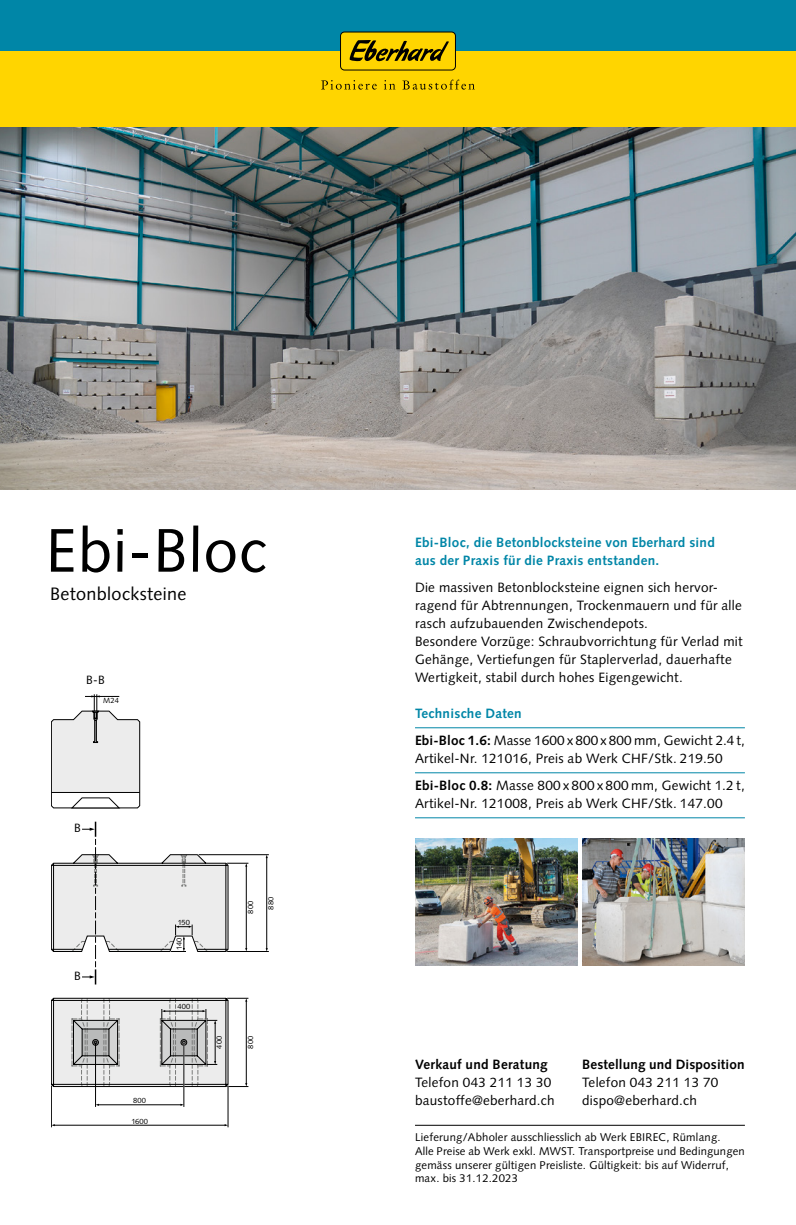
<style>
.page{position:relative;width:796px;height:1225px;background:#fff}
.page>*{position:absolute;margin:0;border:0;box-sizing:border-box;transform-origin:0 0}
.t1{font:61.5px "Syntax LT Std";letter-spacing:.02em;color:#000}
.t2{font:18px "Syntax LT Std";letter-spacing:.02em;color:#000}
.t3{font:13.5px/18px "Syntax LT Std";letter-spacing:.02em;color:#000}
.t4{font:700 13.5px/18px "Syntax LT Std";letter-spacing:.02em;color:#0086a7}
.t5{font:700 13.5px "Syntax LT Std";letter-spacing:.01em;color:#000}
.t6{font:12px "Syntax LT Std";color:#000}
.t7{font:11.25px/13.8px "Syntax LT Std";letter-spacing:.02em;color:#000}
.t8{font:7.5px "Syntax LT Std";letter-spacing:.02em;color:#000}
.s1{font-weight:700;color:#0086a7}
.s2{font-weight:700}
</style>
<div class="page">
<div style="left:0;top:0;width:795px;height:51px;background:#0086a7"></div>
<div style="left:0;top:51px;width:795px;height:77px;background:#ffd500"></div>
<div style="left:340px;top:32px;width:115px;height:38px;background:#ffd500;border-radius:4px"></div>
<div style="left:340px;top:32px;width:115px;height:38px;border:1px solid #000;border-radius:4px"></div>
<svg style="left:349px;top:40px;width:100px;height:22px"></svg>
<svg style="left:321px;top:80px;width:55px;height:10px"></svg>
<svg style="left:384px;top:80px;width:11px;height:9px"></svg>
<svg style="left:402px;top:80px;width:72px;height:10px"></svg>
<img style="left:582px;top:838px;width:162px;height:127px">
<img style="left:415px;top:838px;width:162px;height:127px">
<img style="left:0;top:128px;width:795px;height:361px">
<hr style="left:415px;top:727px;width:329px;height:1px;background:#0086a7">
<hr style="left:415px;top:772px;width:329px;height:1px;background:#0086a7">
<hr style="left:415px;top:817px;width:329px;height:1px;background:#0086a7">
<hr style="left:415px;top:1125px;width:329px;height:1px;background:#000">
<hr style="left:95px;top:1042px;width:1px;height:65px;background:#000">
<hr style="left:183px;top:1042px;width:1px;height:65px;background:#000">
<hr style="left:98px;top:1104px;width:84px;height:1px;background:#000">
<hr style="left:227px;top:951px;width:42px;height:1px;background:#000">
<hr style="left:198px;top:854px;width:71px;height:1px;background:#000">
<hr style="left:266px;top:857px;width:1px;height:92px;background:#000">
<hr style="left:51px;top:1085px;width:1px;height:42px;background:#000">
<hr style="left:228px;top:1085px;width:1px;height:42px;background:#000">
<hr style="left:53px;top:1125px;width:173px;height:1px;background:#000">
<svg style="left:51px;top:997px;width:197px;height:90px;background:#c7c8c8"></svg>
<svg style="left:51px;top:694px;width:197px;height:290px"></svg>
<h1 class="t1" style="left:46px;top:514px;width:222px">Ebi-Bloc</h1>
<h2 class="t2" style="left:50px;top:583px;width:138px">Betonblocksteine</h2>
<p class="t6" style="left:86px;top:672px;width:20px">B-B</p>
<p class="t8" style="left:103px;top:696px;width:17px">M24</p>
<p class="t6" style="left:74px;top:821px;width:8px">B</p>
<p class="t6" style="left:74px;top:969px;width:8px">B</p>
<p class="t8" style="left:133px;top:1096px;width:14px">800</p>
<p class="t8" style="left:131px;top:1116px;width:18px">1600</p>
<p class="t8" style="left:178px;top:917px;width:14px">150</p>
<p class="t8" style="left:175px;top:950px;width:14px;rotate:-90deg">140</p>
<p class="t8" style="left:177px;top:1002px;width:14px">400</p>
<p class="t8" style="left:246px;top:913px;width:14px;rotate:-90deg">800</p>
<p class="t8" style="left:266px;top:909px;width:14px;rotate:-90deg">880</p>
<p class="t8" style="left:215px;top:1048px;width:14px;rotate:-90deg">400</p>
<p class="t8" style="left:246px;top:1048px;width:14px;rotate:-90deg">800</p>
<p class="t4" style="left:415px;top:534px;width:301px">Ebi-Bloc, die Betonblocksteine von Eberhard sind aus der Praxis für die Praxis entstanden.</p>
<p class="t3" style="left:415px;top:579px;width:329px">Die massiven Betonblocksteine eignen sich hervor&shy;ragend für Abtrennungen, Trockenmauern und für alle rasch aufzubauenden Zwischendepots.<br>Besondere Vorzüge: Schraubvorrichtung für Verlad mit Gehänge, Vertiefungen für Staplerverlad, dauerhafte Wertigkeit, stabil durch hohes Eigengewicht.</p>
<p class="t3" style="left:415px;top:700px;width:331px;line-height:27px"><span class="s1">Technische Daten<br></span><span class="s2">Ebi-Bloc 1.6:</span> Masse 1600 x 800 x 800 mm, Gewicht 2.4 t,</p>
<p class="t3" style="left:415px;top:745px;width:331px;line-height:27px">Artikel-Nr. 121016, Preis ab Werk CHF/Stk. 219.50<br><span class="s2">Ebi-Bloc 0.8:</span> Masse 800 x 800 x 800 mm, Gewicht 1.2 t,</p>
<p class="t3" style="left:415px;top:794px;width:309px">Artikel-Nr. 121008, Preis ab Werk CHF/Stk. 147.00</p>
<p class="t5" style="left:415px;top:1056px;width:134px">Verkauf und Beratung</p>
<p class="t3" style="left:415px;top:1073px;width:141px">Telefon 043 211 13 30 baustoffe@eberhard.ch</p>
<p class="t7" style="left:415px;top:1130px;width:331px">Lieferung/Abholer ausschliesslich ab Werk EBIREC, Rümlang.<br>Alle Preise ab Werk exkl. MWST. Transportpreise und Bedingungen gemäss unserer gültigen Preisliste. Gültigkeit: bis auf Widerruf, max. bis 31.12.2023</p>
<p class="t5" style="left:581px;top:1056px;width:164px">Bestellung und Disposition</p>
<p class="t3" style="left:581px;top:1073px;width:138px">Telefon 043 211 13 70 dispo@eberhard.ch</p>
</div>
